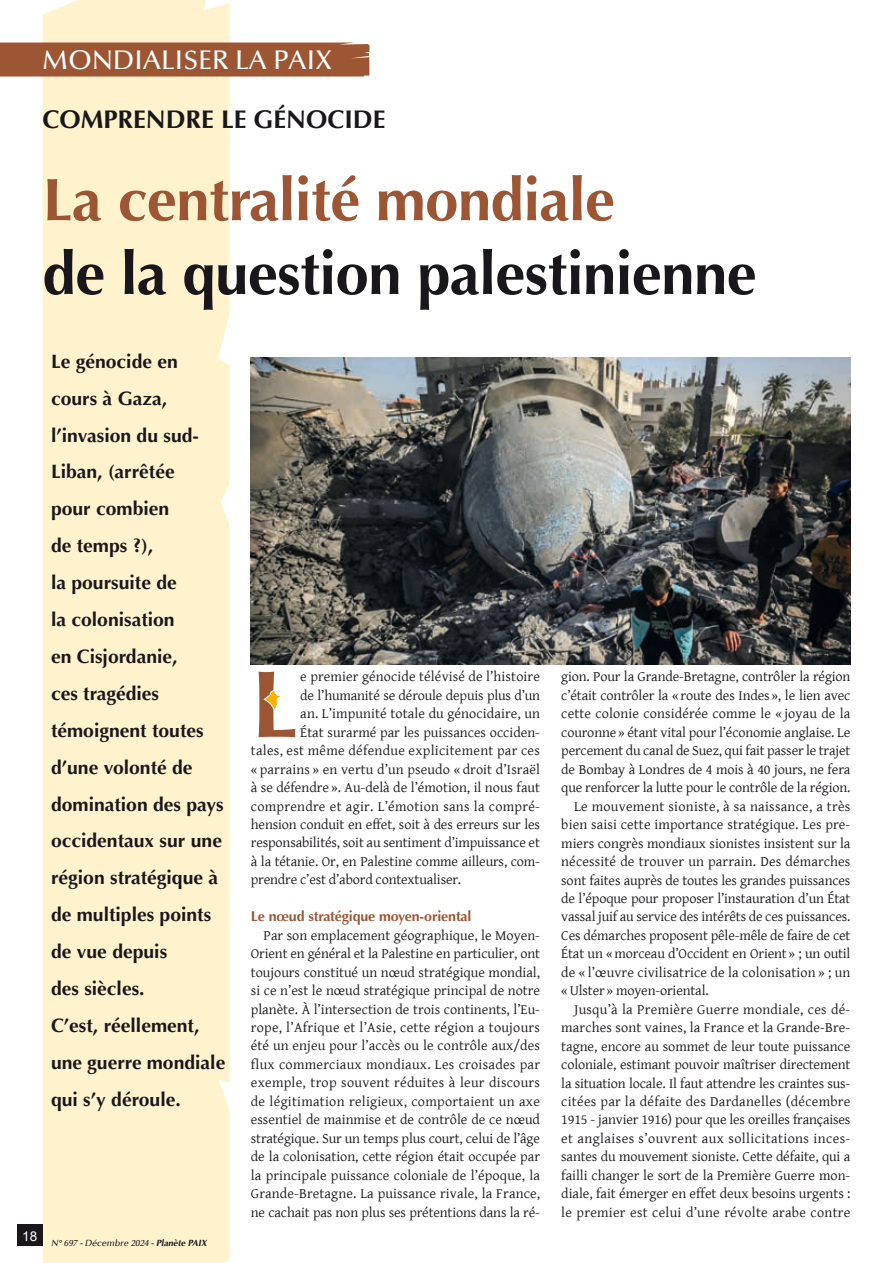
<style>
.page{position:relative;width:893px;height:1263px;background:#fff}
.page>*{position:absolute;margin:0;border:0;box-sizing:border-box;transform-origin:0 0}
.t1{font:700 95.1px "Optima";color:#9c5634}
.t2{font:700 60px "Optima";letter-spacing:-.01em;color:#1a171c}
.t3{font:700 60px "Optima";letter-spacing:-.01em;color:#9c5634}
.t4{font:500 27px "Optima";color:#fff}
.t5{font:700 25.5px "Optima";color:#1a171c}
.t6{font:700 19.35px/36.9px "Optima";color:#1a171c}
.t7{font:14.25px/18.5px "Gentium Basic";letter-spacing:-.01em;color:#1a171c;text-align:justify}
.t8{font:14.25px "Gentium Basic";letter-spacing:.01em;color:#1a171c}
.t9{font:14.25px "Gentium Basic";letter-spacing:.02em;color:#1a171c}
.t10{font:14.25px "Gentium Basic";letter-spacing:.03em;color:#1a171c}
.t11{font:700 14.25px "Optima";letter-spacing:-.01em;color:#9c5634}
.t12{font:italic 500 9px "Optima";color:#1a171c}
.s1{font-weight:700}
</style>
<div class="page">
<div style="left:43px;top:0;width:187px;height:1263px;background:#fff3ce"></div>
<img style="left:251px;top:357px;width:599px;height:307px">
<div style="left:0;top:43px;width:369px;height:34px;background:#9c5634"></div>
<div style="left:17px;top:1225px;width:26px;height:21px;background:#1a171c"></div>
<svg style="left:265px;top:690px;width:16px;height:19px"></svg>
<h3 class="t4" style="left:43px;top:45px;width:291px">MONDIALISER LA PAIX</h3>
<h3 class="t5" style="left:43px;top:104px;width:344px">COMPRENDRE LE GÉNOCIDE</h3>
<h2 class="t3" style="left:43px;top:165px;width:574px">La centralité mondiale</h2>
<h2 class="t2" style="left:43px;top:239px;width:716px">de la question palestinienne</h2>
<p class="t6" style="left:51px;top:343px;width:176px">Le génocide en cours à Gaza, l’invasion du sud-<br>Liban, (arrêtée<br>pour combien<br>de temps ?),<br>la poursuite de<br>la colonisation<br>en Cisjordanie,<br>ces tragédies témoignent toutes d’une volonté de domination des pays occidentaux sur une région stratégique à de multiples points de vue depuis<br>des siècles.<br>C’est, réellement, une guerre mondiale qui s’y déroule.</p>
<p class="t12" style="left:22px;top:1237px;width:188px"><sup>1</sup> <sup>8</sup> N° 697 -Décembre 2024 -<span class="s1">Planète PAIX</span></p>
<h1 class="t1" style="left:251px;top:649px;width:49px">L</h1>
<p class="t8" style="left:300px;top:666px;width:241px">e premier génocide télévisé de l’histoire</p>
<p class="t7" style="left:300px;top:686px;width:241px">de l’humanité se déroule depuis plus d’un</p>
<p class="t8" style="left:300px;top:703px;width:241px">an. L’impunité totale du génocidaire, un</p>
<p class="t7" style="left:300px;top:722px;width:241px">État surarmé par les puissances occiden-</p>
<p class="t9" style="left:251px;top:740px;width:291px">tales, est même défendue explicitement par ces</p>
<p class="t8" style="left:251px;top:758px;width:291px">« parrains » en vertu d’un pseudo « droit d’Israël</p>
<p class="t7" style="left:251px;top:778px;width:291px">à se défendre ». Au-delà de l’émotion, il nous faut</p>
<p class="t9" style="left:251px;top:795px;width:291px">comprendre et agir. L’émotion sans la compré-</p>
<p class="t7" style="left:251px;top:815px;width:291px">hension conduit en effet, soit à des erreurs sur les</p>
<p class="t7" style="left:251px;top:833px;width:291px">responsabilités, soit au sentiment d’impuissance et</p>
<p class="t7" style="left:251px;top:852px;width:291px">à la tétanie. Or, en Palestine comme ailleurs, com-</p>
<p class="t7" style="left:251px;top:870px;width:212px">prendre c’est d’abord contextualiser.</p>
<p class="t11" style="left:251px;top:908px;width:222px">Le nœud stratégique moyen-oriental</p>
<p class="t7" style="left:251px;top:925px;width:291px;text-indent:13px">Par son emplacement géographique, le Moyen-Orient en général et la Palestine en particulier, ont toujours constitué un nœud stratégique mondial, si ce n’est le nœud stratégique principal de notre planète. À l’intersection de trois continents, l’Eu&shy;rope, l’Afrique et l’Asie, cette région a toujours été un enjeu pour l’accès ou le contrôle aux/des flux commerciaux mondiaux. Les croisades par exemple, trop souvent réduites à leur discours de légitimation religieux, comportaient un axe essentiel de mainmise et de contrôle de ce nœud stratégique. Sur un temps plus court, celui de l’âge de la colonisation, cette région était occupée par la principale puissance coloniale de l’époque, la Grande-Bretagne. La puissance rivale, la France, ne cachait pas non plus ses prétentions dans la ré-</p>
<p class="t7" style="left:561px;top:667px;width:291px">gion. Pour la Grande-Bretagne, contrôler la région</p>
<p class="t7" style="left:561px;top:686px;width:291px">c’était contrôler la «route des Indes», le lien avec</p>
<p class="t8" style="left:561px;top:703px;width:291px">cette colonie considérée comme le « joyau de la</p>
<p class="t7" style="left:561px;top:723px;width:291px">couronne» étant vital pour l’économie anglaise. Le</p>
<p class="t7" style="left:561px;top:741px;width:291px">percement du canal de Suez, qui fait passer le trajet</p>
<p class="t7" style="left:561px;top:759px;width:291px">de Bombay à Londres de 4 mois à 40 jours, ne fera</p>
<p class="t7" style="left:561px;top:778px;width:291px">que renforcer la lutte pour le contrôle de la région.</p>
<p class="t9" style="left:574px;top:795px;width:278px">Le mouvement sioniste, à sa naissance, a très</p>
<p class="t8" style="left:561px;top:814px;width:291px">bien saisi cette importance stratégique. Les pre-</p>
<p class="t7" style="left:561px;top:833px;width:291px">miers congrès mondiaux sionistes insistent sur la</p>
<p class="t8" style="left:561px;top:851px;width:291px">nécessité de trouver un parrain. Des démarches</p>
<p class="t7" style="left:561px;top:870px;width:291px">sont faites auprès de toutes les grandes puissances</p>
<p class="t7" style="left:561px;top:889px;width:291px">de l’époque pour proposer l’instauration d’un État</p>
<p class="t7" style="left:561px;top:907px;width:291px">vassal juif au service des intérêts de ces puissances.</p>
<p class="t7" style="left:561px;top:926px;width:291px">Ces démarches proposent pêle-mêle de faire de cet</p>
<p class="t7" style="left:561px;top:944px;width:291px">État un «morceau d’Occident en Orient» ; un outil</p>
<p class="t8" style="left:561px;top:962px;width:291px">de « l’œuvre civilisatrice de la colonisation » ; un</p>
<p class="t7" style="left:561px;top:981px;width:149px">«Ulster» moyen-oriental.</p>
<p class="t9" style="left:574px;top:998px;width:278px">Jusqu’à la Première Guerre mondiale, ces dé-</p>
<p class="t8" style="left:561px;top:1017px;width:291px">marches sont vaines, la France et la Grande-Bre-</p>
<p class="t7" style="left:561px;top:1036px;width:291px">tagne, encore au sommet de leur toute puissance</p>
<p class="t7" style="left:561px;top:1055px;width:291px">coloniale, estimant pouvoir maîtriser directement</p>
<p class="t7" style="left:561px;top:1073px;width:291px">la situation locale. Il faut attendre les craintes sus-</p>
<p class="t9" style="left:561px;top:1091px;width:291px">citées par la défaite des Dardanelles (décembre</p>
<p class="t7" style="left:561px;top:1110px;width:291px">1915 - janvier 1916) pour que les oreilles françaises</p>
<p class="t10" style="left:561px;top:1128px;width:291px">et anglaises s’ouvrent aux sollicitations inces-</p>
<p class="t7" style="left:561px;top:1147px;width:291px">santes du mouvement sioniste. Cette défaite, qui a</p>
<p class="t7" style="left:561px;top:1165px;width:291px">failli changer le sort de la Première Guerre mon-</p>
<p class="t7" style="left:561px;top:1184px;width:291px">diale, fait émerger en effet deux besoins urgents :</p>
<p class="t9" style="left:561px;top:1201px;width:291px">le premier est celui d’une révolte arabe contre</p>
</div>
